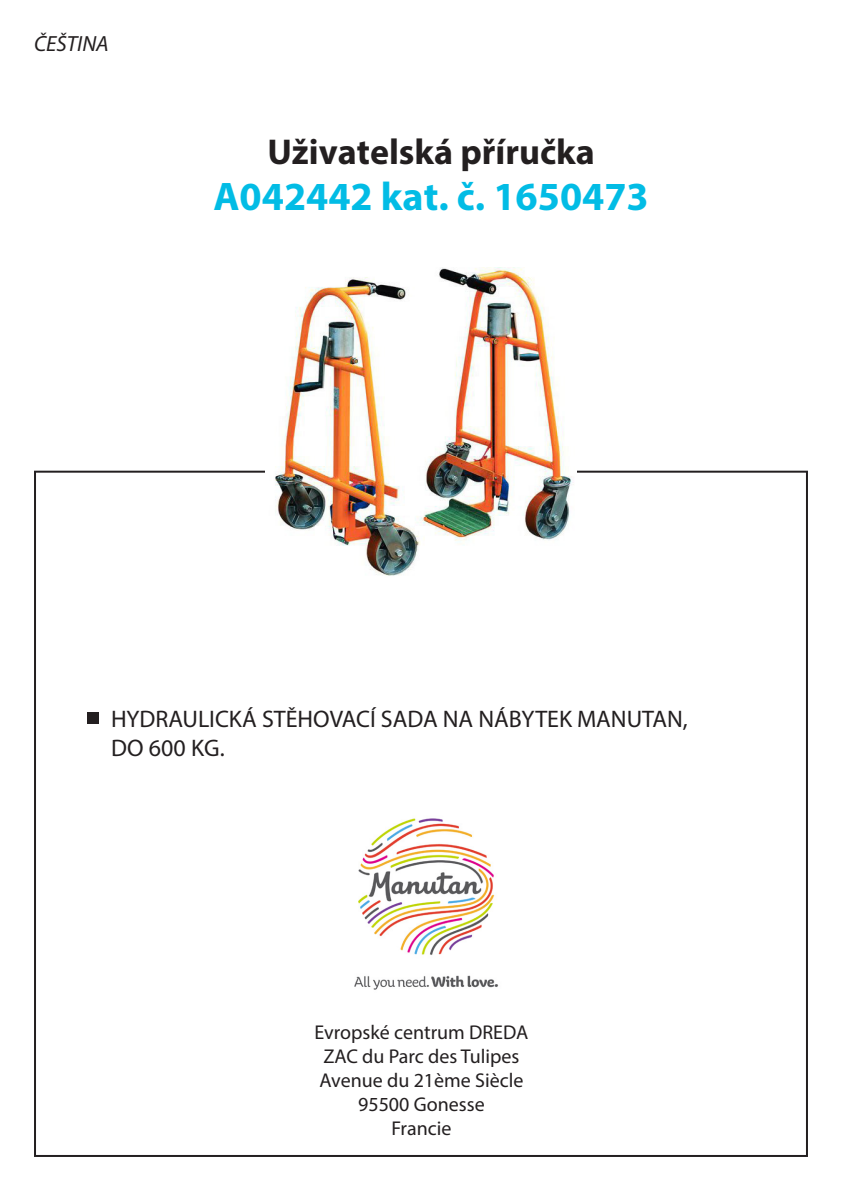
<style>
.page{position:relative;width:842px;height:1191px;background:#fff}
.page>*{position:absolute;margin:0;border:0;box-sizing:border-box;transform-origin:0 0}
.t1{font:700 40px "Myriad Pro";color:#02bce5}
.t2{font:700 36px "Myriad Pro";color:#231f20}
.t3{font:24px/28.8px "Myriad Pro";color:#231f20}
.t4{font:italic 22px "Myriad Pro";color:#231f20}
.t5{font:20px/24px "Myriad Pro";color:#231f20;text-align:center}
</style>
<div class="page">
<img style="left:275px;top:267px;width:299px;height:309px">
<div style="left:87px;top:712px;width:12px;height:12px;background:#231f20"></div>
<img style="left:354px;top:818px;width:145px;height:172px">
<p class="t4" style="left:34px;top:30px;width:76px">ČEŠTINA</p>
<p class="t2" style="left:267px;top:128px;width:329px">Uživatelská příručka</p>
<p class="t1" style="left:213px;top:171px;width:437px">A042442 kat. č. 1650473</p>
<p class="t3" style="left:111px;top:704px;width:578px">HYDRAULICKÁ STĚHOVACÍ SADA NA NÁBYTEK MANUTAN,<br>DO 600 KG.</p>
<p class="t5" style="left:315px;top:1019px;width:215px">Evropské centrum DREDA<br>ZAC du Parc des Tulipes</p>
<p class="t5" style="left:319px;top:1067px;width:205px">Avenue du 21ème Siècle</p>
<p class="t5" style="left:358px;top:1091px;width:128px">95500 Gonesse<br>Francie</p>
</div>
